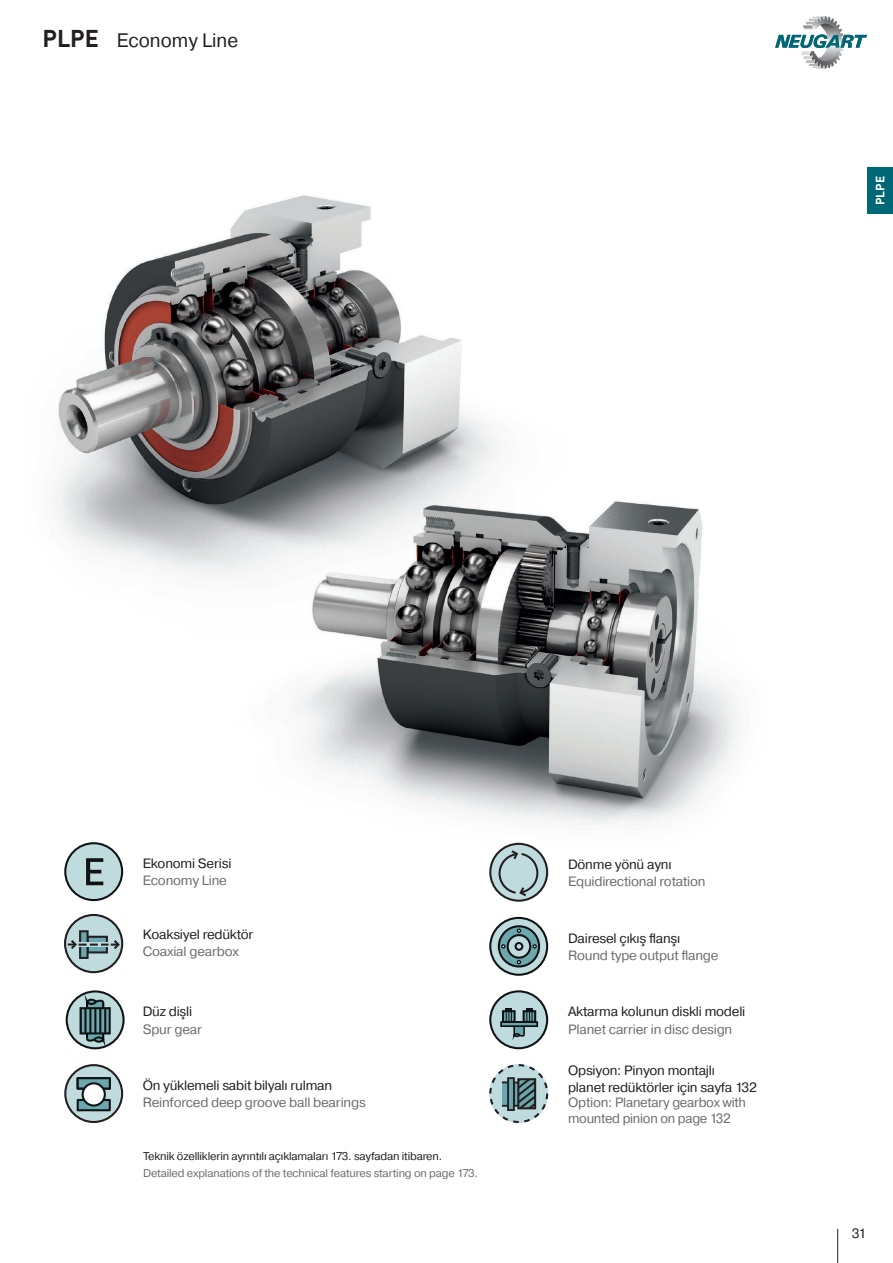
<style>
.page{position:relative;width:893px;height:1263px;background:#fff}
.page>*{position:absolute;margin:0;border:0;box-sizing:border-box;transform-origin:0 0}
.t1{font:700 24px "DIN Pro";color:#231f20}
.t2{font:19.5px "Pragmatica";color:#231f20}
.t3{font:13.5px/16.2px "Pragmatica";letter-spacing:-.015em;color:#6c6d70}
.t4{font:13.5px "Pragmatica";letter-spacing:-.015em;color:#231f20}
.t5{font:700 12px "DIN Pro";color:#fff}
.t6{font:11.25px "Pragmatica";letter-spacing:-.015em;color:#231f20}
.t7{font:11.25px "Pragmatica";letter-spacing:-.015em;color:#6c6d70}
</style>
<div class="page">
<hr style="left:837px;top:1229px;width:1px;height:34px;background:#231f20">
<img style="left:55px;top:195px;width:682px;height:689px">
<div style="left:867px;top:167px;width:26px;height:47px;background:#006777"></div>
<svg style="left:490px;top:918px;width:57px;height:57px"></svg>
<div style="left:489px;top:917px;width:59px;height:59px;border:2px solid #0f1313;border-radius:50%"></div>
<svg style="left:498px;top:925px;width:42px;height:42px;background:#6e8d91"></svg>
<svg style="left:67px;top:991px;width:57px;height:57px"></svg>
<div style="left:66px;top:990px;width:59px;height:59px;border:2px solid #0f1313;border-radius:50%"></div>
<svg style="left:81px;top:999px;width:29px;height:43px"></svg>
<div style="left:80px;top:1007px;width:31px;height:27px;border:2px solid #0f1313"></div>
<div style="left:65px;top:843px;width:57px;height:57px;background:#bfdbde;border-radius:50%"></div>
<div style="left:64px;top:842px;width:59px;height:59px;border:2px solid #0f1313;border-radius:50%"></div>
<svg style="left:86px;top:858px;width:17px;height:27px"></svg>
<svg style="left:65px;top:1065px;width:57px;height:57px"></svg>
<div style="left:64px;top:1064px;width:59px;height:59px;border:2px solid #231f20;border-radius:50%"></div>
<svg style="left:77px;top:1077px;width:34px;height:34px"></svg>
<svg style="left:490px;top:844px;width:57px;height:57px"></svg>
<div style="left:489px;top:843px;width:59px;height:59px;border:2px solid #231f20;border-radius:50%"></div>
<svg style="left:498px;top:850px;width:40px;height:46px;background:#a5bcbe"></svg>
<div style="left:490px;top:991px;width:57px;height:57px;background:#bfdbde;border-radius:50%"></div>
<div style="left:489px;top:990px;width:59px;height:59px;border:2px solid #0f1313;border-radius:50%"></div>
<div style="left:513px;top:1021px;width:12px;height:15px;background:#6ca7ae;border:2px solid #0f1313"></div>
<div style="left:500px;top:1021px;width:38px;height:6px;border:2px solid #0f1313"></div>
<div style="left:503px;top:1011px;width:12px;height:11px;background:#6ca7ae"></div>
<div style="left:502px;top:1010px;width:14px;height:13px;border:2px solid #0f1313"></div>
<div style="left:523px;top:1010px;width:13px;height:13px;border:2px solid #0f1313"></div>
<svg style="left:505px;top:1009px;width:7px;height:13px"></svg>
<svg style="left:526px;top:1009px;width:7px;height:13px"></svg>
<svg style="left:513px;top:1031px;width:12px;height:8px"></svg>
<svg style="left:489px;top:1064px;width:59px;height:59px"></svg>
<div style="left:65px;top:915px;width:57px;height:57px;background:#bfdbde;border-radius:50%"></div>
<div style="left:64px;top:914px;width:59px;height:59px;border:2px solid #231f20;border-radius:50%"></div>
<div style="left:87px;top:936px;width:21px;height:17px;border:2px solid #231f20"></div>
<div style="left:80px;top:931px;width:8px;height:27px;background:#6ca7ae"></div>
<div style="left:79px;top:930px;width:10px;height:29px;border:2px solid #231f20"></div>
<svg style="left:68px;top:938px;width:53px;height:13px"></svg>
<svg style="left:775px;top:16px;width:92px;height:53px"></svg>
<p class="t1" style="left:43px;top:19px;width:58px">PLPE</p>
<p class="t2" style="left:117px;top:28px;width:123px">Economy Line</p>
<p class="t5" style="left:871px;top:205px;width:31px;rotate:-90deg">PLPE</p>
<p class="t4" style="left:143px;top:855px;width:90px">Ekonomi Serisi</p>
<p class="t3" style="left:143px;top:873px;width:86px">Economy Line</p>
<p class="t4" style="left:143px;top:926px;width:112px">Koaksiyel redüktör</p>
<p class="t3" style="left:143px;top:943px;width:98px">Coaxial gearbox</p>
<p class="t4" style="left:143px;top:1003px;width:51px">Düz dişli</p>
<p class="t3" style="left:143px;top:1021px;width:61px">Spur gear</p>
<p class="t4" style="left:143px;top:1077px;width:191px">Ön yüklemeli sabit bilyalı rulman</p>
<p class="t3" style="left:143px;top:1095px;width:225px">Reinforced deep groove ball bearings</p>
<p class="t6" style="left:143px;top:1149px;width:301px">Teknik özelliklerin ayrıntılı açıklamaları 173. sayfadan itibaren.</p>
<p class="t7" style="left:143px;top:1166px;width:337px">Detailed explanations of the technical features starting on page 173.</p>
<p class="t4" style="left:568px;top:856px;width:105px">Dönme yönü aynı</p>
<p class="t3" style="left:568px;top:873px;width:139px">Equidirectional rotation</p>
<p class="t4" style="left:568px;top:930px;width:114px">Dairesel çıkış flanşı</p>
<p class="t3" style="left:568px;top:947px;width:152px">Round type output flange</p>
<p class="t4" style="left:568px;top:1003px;width:179px">Aktarma kolunun diskli modeli</p>
<p class="t3" style="left:568px;top:1021px;width:166px">Planet carrier in disc design</p>
<p class="t4" style="left:568px;top:1062px;width:148px">Opsiyon: Pinyon montajlı</p>
<p class="t4" style="left:568px;top:1078px;width:190px">planet redüktörler için sayfa 132</p>
<p class="t3" style="left:568px;top:1095px;width:179px">Option: Planetary gearbox with mounted pinion on page 132</p>
<p class="t4" style="left:852px;top:1225px;width:16px">31</p>
</div>
